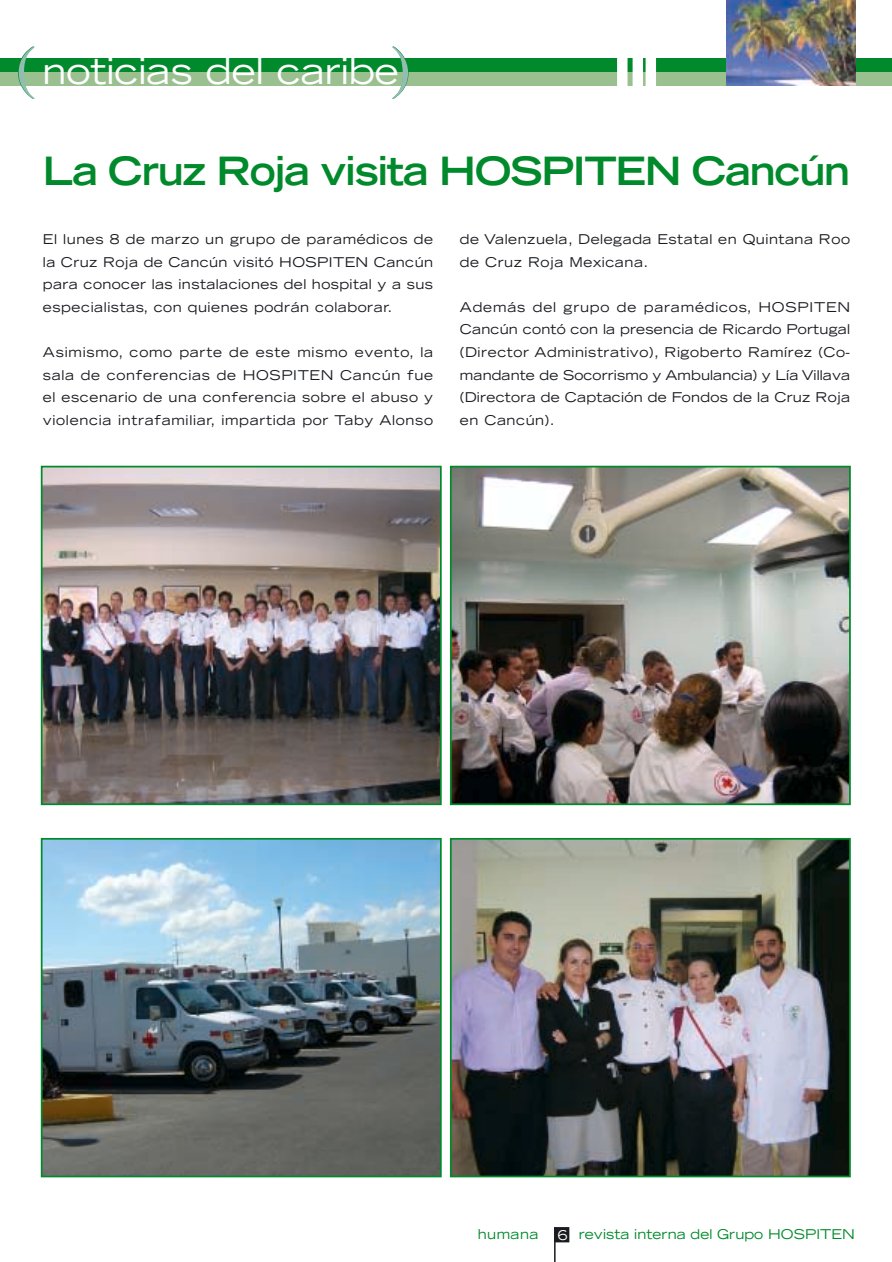
<style>
.page{position:relative;width:892px;height:1262px;background:#fff}
.page>*{position:absolute;margin:0;border:0;box-sizing:border-box;transform-origin:0 0}
.t1{font:61.95px "Times";color:#008a2b}
.t2{font:700 expanded 39px "Trade Gothic LH";letter-spacing:-.035em;color:#008a2b}
.t3{font:expanded 36px "Trade Gothic LH";color:#fff}
.t4{font:expanded 13.5px/22.5px "Trade Gothic LH";letter-spacing:.04em;color:#191b20;text-align:justify}
.t5{font:expanded 13.5px "Trade Gothic LH";letter-spacing:.005em;color:#008a2b}
.s1{color:#fff}
</style>
<div class="page">
<div style="left:0;top:58px;width:892px;height:17px;background:#008a2b"></div>
<div style="left:0;top:72px;width:892px;height:14px;background:#99c08e"></div>
<img style="left:726px;top:0;width:129px;height:85px">
<div style="left:554px;top:1226px;width:15px;height:16px;background:#191b20;border:2px solid #191b20"></div>
<hr style="left:554px;top:1226px;width:1px;height:35px;background:#191b20">
<div style="left:617px;top:49px;width:10px;height:51px;background:#fff"></div>
<div style="left:632px;top:49px;width:11px;height:51px;background:#fff"></div>
<div style="left:645px;top:49px;width:11px;height:51px;background:#fff"></div>
<img style="left:44px;top:468px;width:394px;height:334px">
<div style="left:41px;top:465px;width:400px;height:340px;border:2px solid #008a2b"></div>
<img style="left:453px;top:468px;width:394px;height:334px">
<div style="left:450px;top:465px;width:400px;height:340px;border:2px solid #008a2b"></div>
<img style="left:44px;top:840px;width:394px;height:334px">
<div style="left:41px;top:837px;width:400px;height:340px;border:2px solid #008a2b"></div>
<img style="left:453px;top:840px;width:394px;height:334px">
<div style="left:450px;top:837px;width:400px;height:340px;border:2px solid #008a2b"></div>
<h1 class="t1" style="left:15px;top:45px;width:22px">(</h1>
<h1 class="t1" style="left:391px;top:45px;width:22px">)</h1>
<h3 class="t3" style="left:42px;top:58px;width:358px">noticias del caribe</h3>
<h2 class="t2" style="left:43px;top:156px;width:808px">La Cruz Roja visita HOSPITEN Cancún</h2>
<p class="t4" style="left:43px;top:229px;width:391px">El lunes 8 de marzo un grupo de paramédicos de la Cruz Roja de Cancún visitó HOSPITEN Cancún para conocer las instalaciones del hospital y a sus especialistas, con quienes podrán colaborar.</p>
<p class="t4" style="left:43px;top:342px;width:391px">Asimismo, como parte de este mismo evento, la sala de conferencias de HOSPITEN Cancún fue el escenario de una conferencia sobre el abuso y violencia intrafamiliar, impartida por Taby Alonso</p>
<p class="t4" style="left:460px;top:229px;width:391px">de Valenzuela, Delegada Estatal en Quintana Roo de Cruz Roja Mexicana.</p>
<p class="t4" style="left:460px;top:297px;width:391px">Además del grupo de paramédicos, HOSPITEN Cancún contó con la presencia de Ricardo Portugal (Director Administrativo), Rigoberto Ramírez (Co&shy;mandante de Socorrismo y Ambulancia) y Lía Villava (Directora de Captación de Fondos de la Cruz Roja en Cancún).</p>
<p class="t5" style="left:478px;top:1229px;width:62px">humana</p>
<p class="t5" style="left:557px;top:1229px;width:298px"><span class="s1">6</span> revista interna del Grupo HOSPITEN</p>
</div>
